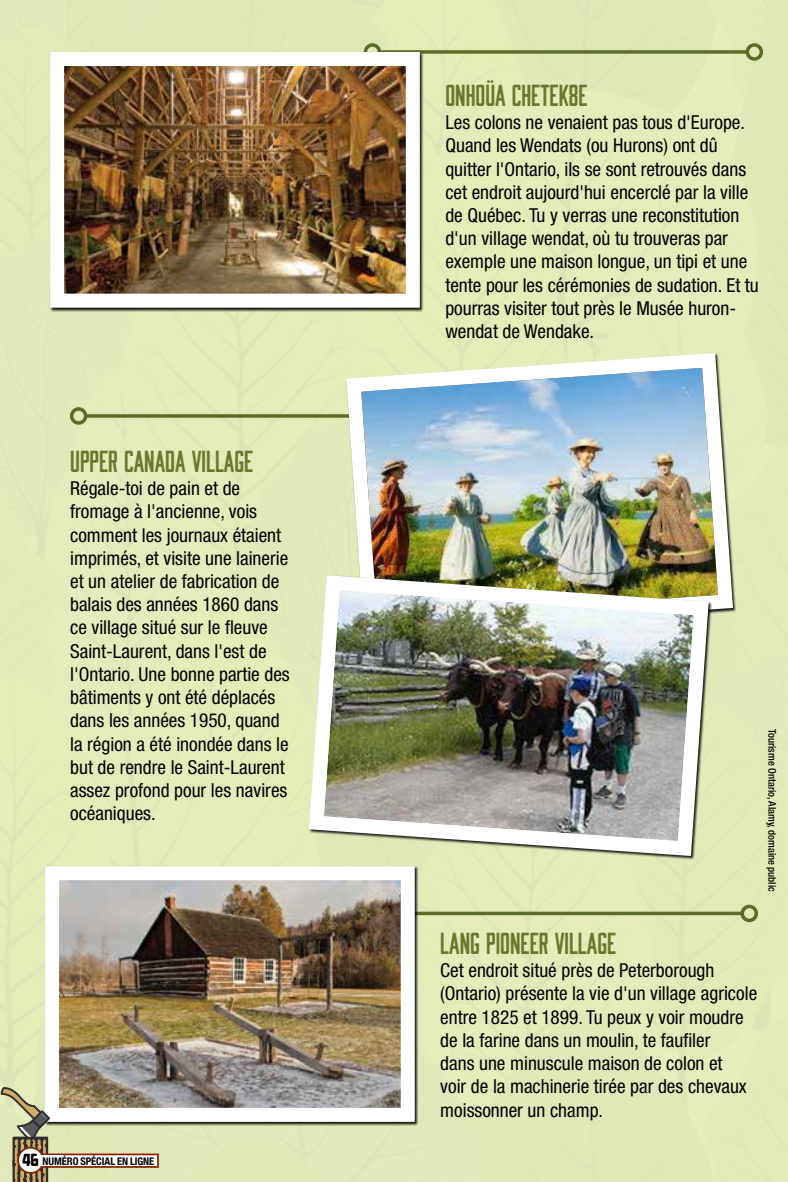
<style>
.page{position:relative;width:788px;height:1182px;background:#fff}
.page>*{position:absolute;margin:0;border:0;box-sizing:border-box;transform-origin:0 0}
.t1{font:28px "Abolition Round";color:#69782e}
.t2{font:condensed 19.25px/23.3px "Helvetica Neue LT Std";color:#000}
.t3{font:500 condensed 10.5px "Helvetica Neue LT Std";color:#000}
.t4{font:700 condensed 10.5px "Helvetica Neue";letter-spacing:-.005em;color:#000}
.s1{font-family:"Atrofobia";font-weight:400;font-stretch:normal;font-size:15.75px}
</style>
<div class="page">
<div style="left:0;top:0;width:788px;height:1181px;background:#e4ebb9"></div>
<svg style="left:427px;top:50px;width:318px;height:4px"></svg>
<div style="left:363px;top:43px;width:18px;height:18px;border:4px solid #5d6c28;border-radius:50%"></div>
<div style="left:745px;top:43px;width:18px;height:18px;border:4px solid #5d6c28;border-radius:50%"></div>
<img style="left:43px;top:45px;width:384px;height:269px">
<hr style="left:86px;top:414px;width:367px;height:3px;background:#5d6c28">
<div style="left:70px;top:407px;width:17px;height:17px;border:4px solid #5d6c28;border-radius:50%"></div>
<svg style="left:786px;top:29px;width:2px;height:315px"></svg>
<svg style="left:422px;top:911px;width:318px;height:4px"></svg>
<div style="left:740px;top:904px;width:18px;height:18px;border:4px solid #5d6c28;border-radius:50%"></div>
<img style="left:38px;top:859px;width:384px;height:269px">
<img style="left:339px;top:345px;width:401px;height:296px">
<img style="left:301px;top:567px;width:415px;height:296px">
<svg style="left:1px;top:1086px;width:159px;height:95px"></svg>
<div style="left:18px;top:1147px;width:25px;height:25px;background:#fff;border-radius:50%"></div>
<div style="left:17px;top:1146px;width:27px;height:27px;border:2px solid #8c1e04;border-radius:50%"></div>
<div style="left:28px;top:1155px;width:35px;height:10px;background:#fff"></div>
<h1 class="t1" style="left:70px;top:444px;width:185px">UPPER CANADA VILLAGE</h1>
<p class="t2" style="left:70px;top:476px;width:221px">Régale-toi de pain et de fromage à l'ancienne, vois comment les journaux étaient imprimés, et visite une lainerie et un atelier de fabrication de balais des années 1860 dans ce village situé sur le fleuve<br>Saint-Laurent, dans l'est de l'Ontario. Une bonne partie des bâtiments y ont été déplacés dans les années 1950, quand la région a été inondée dans le but de rendre le Saint-Laurent assez profond pour les navires océaniques.</p>
<p class="t4" style="left:23px;top:1152px;width:133px"><span class="s1">46</span> NUMÉRO SPÉCIAL EN LIGNE</p>
<h1 class="t1" style="left:445px;top:78px;width:144px">ONHOÜA CHETEK8E</h1>
<p class="t2" style="left:445px;top:110px;width:315px">Les colons ne venaient pas tous d'Europe.<br>Quand les Wendats (ou Hurons) ont dû quitter l'Ontario, ils se sont retrouvés dans cet endroit aujourd'hui encerclé par la ville de Québec. Tu y verras une reconstitution d'un village wendat, où tu trouveras par exemple une maison longue, un tipi et une tente pour les cérémonies de sudation. Et tu pourras visiter tout près le Musée huron&shy;wendat de Wendake.</p>
<p class="t3" style="left:778px;top:728px;width:165px;rotate:90deg">Tourisme Ontario, Alamy, domaine public</p>
<h1 class="t1" style="left:440px;top:926px;width:177px">LANG PIONEER VILLAGE</h1>
<p class="t2" style="left:440px;top:958px;width:318px">Cet endroit situé près de Peterborough (Ontario) présente la vie d'un village agricole entre 1825 et 1899. Tu peux y voir moudre de la farine dans un moulin, te faufiler<br>dans une minuscule maison de colon et<br>voir de la machinerie tirée par des chevaux moissonner un champ.</p>
</div>
